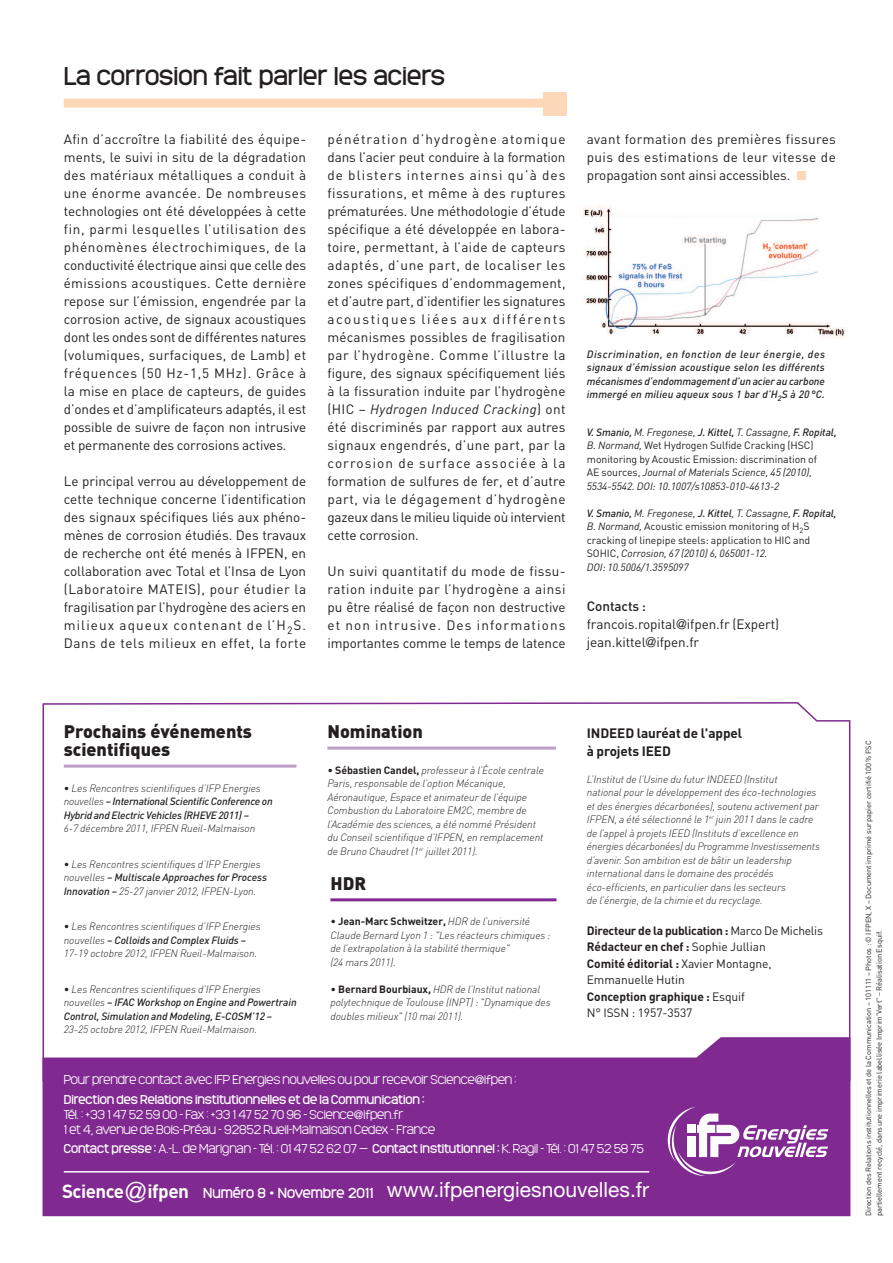
<style>
.page{position:relative;width:893px;height:1263px;background:#fff}
.page>*{position:absolute;margin:0;border:0;box-sizing:border-box;transform-origin:0 0}
.t1{font:24px "Monark";color:#231f20}
.t2{font:21px "Helvetica Neue";color:#fff}
.t3{font:900 18px/18px "DIN";color:#231f20}
.t4{font:13.5px/18px "DIN";letter-spacing:-.005em;color:#231f20;text-align:justify}
.t5{font:700 13.5px/18px "DIN";letter-spacing:-.005em;color:#231f20}
.t6{font:300 12px/19.2px "Monark";letter-spacing:-.005em;color:#fff}
.t7{font:12px/16.5px "DIN";letter-spacing:-.005em;color:#231f20}
.t8{font:italic 300 10.5px/13.5px "DIN";letter-spacing:-.005em;color:#231f20}
.t9{font:italic 500 10.5px/13.5px "DIN";letter-spacing:-.01em;color:#231f20}
.t10{font:italic 10.5px/13.5px "DIN";letter-spacing:-.005em;color:#231f20}
.t11{font:7.5px/10.5px "DIN";letter-spacing:-.005em;color:#231f20}
.s1{font-style:italic}
.s2{font-weight:500}
.s3{font-style:normal}
.s4{font-family:"Helvetica";font-weight:300}
.s5{font-weight:300;font-style:normal}
.s6{font-weight:300}
.s7{font-weight:700;font-style:normal}
.s8{font-weight:700}
.s9{font-family:"Helvetica Neue";font-weight:400}
.s10{font-weight:400}
.s11{font-family:"DIN";font-weight:700;font-size:18.75px}
.s12{font-family:"Helvetica";font-weight:300;font-size:27.45px}
.s13{font-family:"DIN";font-weight:700;font-size:18.9px}
.s14{font-family:"Monark";font-size:13.5px}
</style>
<div class="page">
<svg style="left:43px;top:702px;width:807px;height:335px"></svg>
<svg style="left:43px;top:1037px;width:807px;height:179px;background:#8d3f9b"></svg>
<svg style="left:668px;top:1107px;width:160px;height:69px"></svg>
<hr style="left:64px;top:1171px;width:585px;height:1px;background:#fff">
<hr style="left:330px;top:898px;width:226px;height:3px;background:#802990">
<hr style="left:327px;top:747px;width:229px;height:3px;background:#be9dc9">
<hr style="left:64px;top:765px;width:232px;height:3px;background:#be9dc9">
<div style="left:64px;top:99px;width:502px;height:9px;background:#fdd8b7"></div>
<div style="left:543px;top:92px;width:24px;height:23px;background:#fdd8b7"></div>
<img style="left:583px;top:206px;width:264px;height:133px">
<div style="left:797px;top:171px;width:9px;height:9px;background:#fdd8b7"></div>
<h1 class="t1" style="left:64px;top:60px;width:383px">La corrosion fait parler les aciers</h1>
<p class="t4" style="left:64px;top:132px;width:244px">Afin d’accroître la fiabilité des équipe&shy;ments, le suivi in situ de la dégradation des matériaux métalliques a conduit à une énorme avancée. De nombreuses technologies ont été développées à cette fin, parmi lesquelles l’utilisation des phénomènes électrochimiques, de la conductivité électrique ainsi que celle des émissions acoustiques. Cette dernière repose sur l’émission, engendrée par la corrosion active, de signaux acoustiques dont les ondes sont de différentes natures (volumiques, surfaciques, de Lamb) et fréquences (50 Hz-1,5 MHz). Grâce à la mise en place de capteurs, de guides d’ondes et d’amplificateurs adaptés, il est possible de suivre de façon non intrusive et permanente des corrosions actives.</p>
<p class="t4" style="left:64px;top:474px;width:244px">Le principal verrou au développement de cette technique concerne l’identification des signaux spécifiques liés aux phéno&shy;mènes de corrosion étudiés. Des travaux de recherche ont été menés à IFPEN, en collaboration avec Total et l’Insa de Lyon (Laboratoire MATEIS), pour étudier la fragilisation par l’hydrogène des aciers en milieux aqueux contenant de l’H<sub>2</sub>S.<br>Dans de tels milieux en effet, la forte</p>
<p class="t4" style="left:327px;top:132px;width:240px">pénétration d’hydrogène atomique dans l’acier peut conduire à la formation de blisters internes ainsi qu’à des fissurations, et même à des ruptures prématurées. Une méthodologie d’étude spécifique a été développée en labora&shy;toire, permettant, à l’aide de capteurs adaptés, d’une part, de localiser les zones spécifiques d’endommagement, et d’autre part, d’identifier les signatures acoustiques liées aux différents mécanismes possibles de fragilisation par l’hydrogène. Comme l’illustre la figure, des signaux spécifiquement liés à la fissuration induite par l’hydrogène (HIC – <span class="s1">Hydrogen Induced Cracking</span>) ont été discriminés par rapport aux autres signaux engendrés, d’une part, par la corrosion de surface associée à la formation de sulfures de fer, et d’autre part, via le dégagement d’hydrogène gazeux dans le milieu liquide où intervient cette corrosion.</p>
<p class="t4" style="left:327px;top:564px;width:240px">Un suivi quantitatif du mode de fissu&shy;ration induite par l’hydrogène a ainsi pu être réalisé de façon non destructive et non intrusive. Des informations importantes comme le temps de latence</p>
<p class="t4" style="left:587px;top:132px;width:251px">avant formation des premières fissures puis des estimations de leur vitesse de propagation sont ainsi accessibles.</p>
<p class="t9" style="left:587px;top:348px;width:240px;text-align:justify">Discrimination, en fonction de leur énergie, des signaux d’émission acoustique selon les différents mécanismes d’endommagement d’un acier au carbone immergé en milieu aqueux sous 1 bar d’H<sub>2</sub>S à 20 °C.</p>
<p class="t10" style="left:587px;top:426px;width:251px"><span class="s2">V. Smanio,</span> M. Fregonese, <span class="s2">J. Kittel,</span> T. Cassagne, <span class="s2">F. Ropital, </span>B. Normand, <span class="s3">Wet Hydrogen Sulfide Cracking (HSC) monitoring by Acoustic Emission: discrimination of<br>AE sources,</span> Journal of Materials Science, 45 (2010), 5534-5542. DOI: 10.1007/s10853-010-4613-2</p>
<p class="t10" style="left:587px;top:507px;width:251px"><span class="s2">V. Smanio,</span> M. Fregonese, <span class="s2">J. Kittel</span>, T. Cassagne, <span class="s2">F. Ropital, </span>B. Normand, <span class="s3">Acoustic emission monitoring of H</span><sub>2</sub><span class="s3">S cracking of linepipe steels: application to HIC and SOHIC,</span> Corrosion, 67 (2010) 6, 065001-12.<br>DOI: 10.5006/1.3595097</p>
<p class="t4" style="left:587px;top:599px;width:194px;text-align:left"><span class="s2">Contacts : </span>francois.ropital<span class="s4">@</span>ifpen.fr (Expert) jean.kittel<span class="s4">@</span>ifpen.fr</p>
<h3 class="t3" style="left:64px;top:724px;width:190px">Prochains événements scientifiques</h3>
<p class="t9" style="left:64px;top:782px;width:210px"><span class="s5">•</span> <span class="s6">Les Rencontres scientifiques d’IFP Energies nouvelles</span> – International Scientific Conference on<br>Hybrid and Electric Vehicles (RHEVE 2011) –</p>
<p class="t8" style="left:64px;top:823px;width:193px">6-7 décembre 2011, IFPEN Rueil-Malmaison</p>
<p class="t8" style="left:64px;top:858px;width:205px"><span class="s3">•</span> Les Rencontres scientifiques d’IFP Energies nouvelles <span class="s2">– Multiscale Approaches for Process<br>Innovation –</span> 25-27 janvier 2012, IFPEN-Lyon.</p>
<p class="t8" style="left:64px;top:921px;width:198px"><span class="s3">•</span> Les Rencontres scientifiques d’IFP Energies nouvelles <span class="s2">– Colloids and Complex Fluids –<br></span>17-19 octobre 2012, IFPEN Rueil-Malmaison.</p>
<p class="t9" style="left:64px;top:983px;width:235px"><span class="s5">•</span> <span class="s6">Les Rencontres scientifiques d’IFP Energies nouvelles</span> – IFAC Workshop on Engine and Powertrain<br>Control, Simulation and Modeling, E-COSM’12 –</p>
<p class="t8" style="left:64px;top:1024px;width:195px">23-25 octobre 2012, IFPEN Rueil-Malmaison.</p>
<h3 class="t3" style="left:327px;top:724px;width:97px">Nomination</h3>
<p class="t8" style="left:327px;top:764px;width:218px"><span class="s3">•</span> <span class="s7">Sébastien Candel,</span> professeur à l’École centrale Paris, responsable de l’option Mécanique, Aéronautique, Espace et animateur de l’équipe Combustion du Laboratoire EM2C, membre de l’Académie des sciences, a été nommé Président du Conseil scientifique d’IFPEN, en remplacement de Bruno Chaudret (1<sup>er</sup> juillet 2011).</p>
<h3 class="t3" style="left:330px;top:876px;width:37px">HDR</h3>
<p class="t8" style="left:330px;top:916px;width:222px"><span class="s3">•</span> <span class="s7">Jean-Marc Schweitzer,</span> HDR de l’université Claude Bernard Lyon 1 : "Les réacteurs chimiques : de l’extrapolation à la stabilité thermique"<br>(24 mars 2011).</p>
<p class="t8" style="left:330px;top:983px;width:222px"><span class="s3">•</span> <span class="s7">Bernard Bourbiaux,</span> HDR de l’Institut national polytechnique de Toulouse (INPT) : "Dynamique des doubles milieux" (10 mai 2011).</p>
<p class="t5" style="left:587px;top:725px;width:157px">INDEED lauréat de l'appel à projets IEED</p>
<p class="t8" style="left:587px;top:773px;width:235px">L’Institut de l’Usine du futur INDEED (Institut<br>national pour le développement des éco-technologies et des énergies décarbonées), soutenu activement par IFPEN, a été sélectionné le 1<sup>er</sup> juin 2011 dans le cadre de l’appel à projets IEED (Instituts d’excellence en énergies décarbonées) du Programme Investissements d’avenir. Son ambition est de bâtir un leadership international dans le domaine des procédés éco-efficients, en particulier dans les secteurs<br>de l’énergie, de la chimie et du recyclage.</p>
<p class="t7" style="left:587px;top:924px;width:238px"><span class="s8">Directeur de la publication :</span> Marco De Michelis<br><span class="s8">Rédacteur en chef :</span> Sophie Jullian<br><span class="s8">Comité éditorial :</span> Xavier Montagne,<br>Emmanuelle Hutin<br><span class="s8">Conception graphique :</span> Esquif<br>N° ISSN : 1957-3537</p>
<p class="t6" style="left:64px;top:1070px;width:454px">Pour prendre contact avec IFP Energies nouvelles ou pour recevoir Science<span class="s9">@</span>ifpen :<br><span class="s10">Direction des Relations institutionnelles et de la Communication :</span></p>
<p class="t6" style="left:64px;top:1106px;width:373px;line-height:15px">Tél. : +33 1 47 52 59 00 - Fax : +33 1 47 52 70 96 - Science<span class="s9">@</span>ifpen.fr<br>1 et 4, avenue de Bois-Préau - 92852 Rueil-Malmaison Cedex - France</p>
<p class="t6" style="left:64px;top:1138px;width:582px"><span class="s10">Contact presse :</span> A.-L. de Marignan - Tél. : 01 47 52 62 07 — <span class="s10">Contact institutionnel :</span> K. Ragil - Tél. : 01 47 52 58 75</p>
<h2 class="t2" style="left:62px;top:1181px;width:588px"><span class="s11">Science</span><span class="s12">@</span><span class="s13">ifpen</span> <span class="s14">Numéro 8 • Novembre 2011</span> www.ifpenergiesnouvelles.fr</h2>
<p class="t11" style="left:864px;top:1216px;width:477px;rotate:-90deg">Direction des Relations institutionnelles et de la Communication – 101111 – Photos : © IFPEN, X – Document imprimé sur papier certifié 100 % FSC partiellement recyclé, dans une imprimerie labellisée Imprim'Vert" – Réalisation Esquif.</p>
</div>
